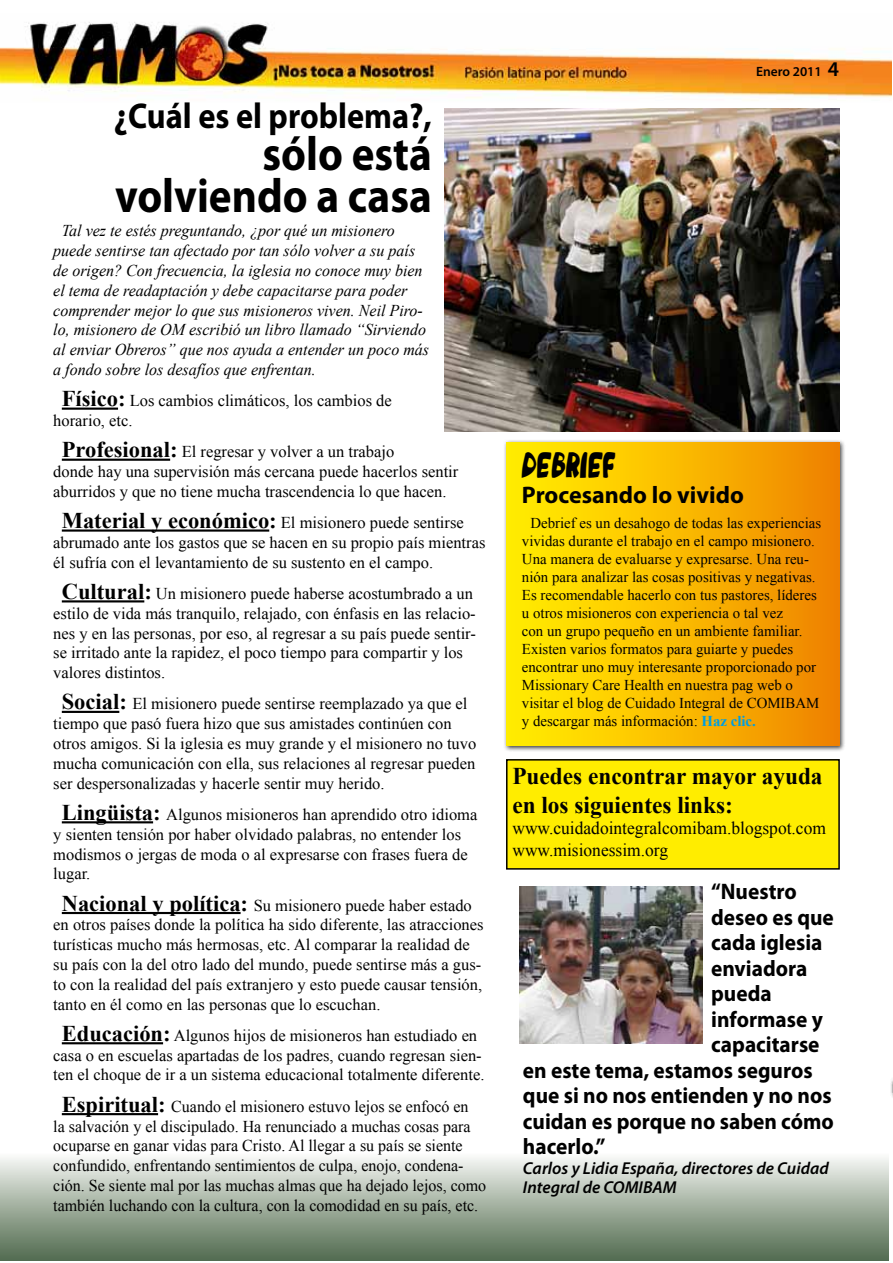
<style>
.page{position:relative;width:893px;height:1263px;background:#fff}
.page>*{position:absolute;margin:0;border:0;box-sizing:border-box;transform-origin:0 0}
.t1{font:700 48px/42px "Myriad Pro";color:#000;text-align:right;scale:.9 1}
.t2{font:700 36px "Myriad Pro";color:#000;scale:.9 1}
.t3{font:27px "Monkeyboy";color:#000;scale:.69 1}
.t4{font:700 24px/28.8px "Times New Roman";color:#000}
.t5{font:700 24px "Myriad Pro";color:#000}
.t6{font:700 22.5px "Myriad Pro";color:#000;scale:.95 1}
.t7{font:18px/21.6px "Times New Roman";color:#000}
.t8{font:italic 600 17.25px/19.5px "Myriad Pro";color:#000}
.t9{font:16.5px/19.8px "Times New Roman";color:#000}
.t10{font:italic 16.5px/19.8px "Times New Roman";color:#000}
.t11{font:15px/18px "Times New Roman";color:#000}
.t12{font:600 13.5px "Myriad Pro";color:#000}
.s1{font-weight:700;font-size:22.5px}
.s2{font-size:21px}
.s3{font-weight:700;color:#009ee0}
</style>
<div class="page">
<div style="left:0;top:1152px;width:891px;height:109px;background:linear-gradient(to bottom,#fafbf9,#4e684b)"></div>
<img style="left:0;top:22px;width:891px;height:79px">
<div style="left:507px;top:760px;width:332px;height:109px;background:#ffed00"></div>
<div style="left:506px;top:759px;width:334px;height:111px;border:2px solid #000"></div>
<hr style="left:889px;top:1093px;width:4px;height:170px;background:#fff">
<div style="left:503px;top:440px;width:343px;height:312px;background:#000;opacity:.75"></div>
<div style="left:506px;top:442px;width:333px;height:303px;background:linear-gradient(to right,#fff200,#f08400)"></div>
<hr style="left:890px;top:1077px;width:3px;height:23px;background:#000;opacity:.75">
<hr style="left:62px;top:408px;width:56px;height:2px;background:#000">
<hr style="left:62px;top:459px;width:108px;height:2px;background:#000">
<hr style="left:62px;top:529px;width:207px;height:3px;background:#000">
<hr style="left:62px;top:600px;width:82px;height:2px;background:#000">
<hr style="left:62px;top:711px;width:57px;height:2px;background:#000">
<hr style="left:62px;top:821px;width:91px;height:2px;background:#000">
<hr style="left:62px;top:912px;width:179px;height:2px;background:#000">
<hr style="left:62px;top:1042px;width:101px;height:2px;background:#000">
<hr style="left:62px;top:1113px;width:96px;height:2px;background:#000">
<img style="left:445px;top:108px;width:394px;height:324px">
<img style="left:519px;top:886px;width:184px;height:157px">
<h2 class="t2" style="left:114px;top:92px;width:355px">¿Cuál es el problema?,</h2>
<h1 class="t1" style="left:115px;top:131px;width:354px">sólo está volviendo a casa</h1>
<p class="t10" style="left:53px;top:220px;width:377px;text-indent:8px">Tal vez te estés preguntando, ¿por qué un misionero puede sentirse tan afectado por tan sólo volver a su país de origen? Con frecuencia, la iglesia no conoce muy bien el tema de readaptación y debe capacitarse para poder comprender mejor lo que sus misioneros viven. Neil Piro&shy;lo, misionero de OM escribió un libro llamado “Sirviendo al enviar Obreros” que nos ayuda a entender un poco más a fondo sobre los desafíos que enfrentan.</p>
<p class="t9" style="left:53px;top:390px;width:340px;text-indent:9px"><span class="s1">Físico:</span> Los cambios climáticos, los cambios de horario, etc.</p>
<p class="t9" style="left:53px;top:442px;width:407px;text-indent:9px"><span class="s1">Profesional:</span> El regresar y volver a un trabajo<br>donde hay una supervisión más cercana puede hacerlos sentir aburridos y que no tiene mucha trascendencia lo que hacen.</p>
<p class="t9" style="left:53px;top:512px;width:434px;text-indent:9px"><span class="s1">Material y económico:</span> El misionero puede sentirse abrumado ante los gastos que se hacen en su propio país mientras él sufría con el levantamiento de su sustento en el campo.</p>
<p class="t9" style="left:53px;top:583px;width:424px;text-indent:9px"><span class="s1">Cultural:</span> Un misionero puede haberse acostumbrado a un estilo de vida más tranquilo, relajado, con énfasis en las relacio&shy;nes y en las personas, por eso, al regresar a su país puede sentir&shy;se irritado ante la rapidez, el poco tiempo para compartir y los valores distintos.</p>
<p class="t9" style="left:53px;top:694px;width:425px;text-indent:8px"><span class="s1">Social:</span> El misionero puede sentirse reemplazado ya que el tiempo que pasó fuera hizo que sus amistades continúen con otros amigos. Si la iglesia es muy grande y el misionero no tuvo mucha comunicación con ella, sus relaciones al regresar pueden ser despersonalizadas y hacerle sentir muy herido.</p>
<p class="t9" style="left:53px;top:804px;width:426px;text-indent:9px"><span class="s1">Lingüista:</span> Algunos misioneros han aprendido otro idioma y sienten tensión por haber olvidado palabras, no entender los modismos o jergas de moda o al expresarse con frases fuera de lugar.</p>
<p class="t9" style="left:53px;top:895px;width:432px;text-indent:9px"><span class="s1">Nacional y política:</span> Su misionero puede haber estado en otros países donde la política ha sido diferente, las atracciones turísticas mucho más hermosas, etc. Al comparar la realidad de su país con la del otro lado del mundo, puede sentirse más a gus&shy;to con la realidad del país extranjero y esto puede causar tensión, tanto en él como en las personas que lo escuchan.</p>
<p class="t9" style="left:53px;top:1025px;width:433px;text-align:center"><span class="s1">Educación:</span> Algunos hijos de misioneros han estudiado en casa o en escuelas apartadas de los padres, cuando regresan sien&shy;ten el choque de ir a un sistema educacional totalmente diferente.</p>
<p class="t9" style="left:53px;top:1096px;width:434px;text-indent:9px"><span class="s1">Espiritual:</span> Cuando el misionero estuvo lejos se enfocó en<br>la salvación y el discipulado. Ha renunciado a muchas cosas para ocuparse en ganar vidas para Cristo. Al llegar a su país se siente confundido, enfrentando sentimientos de culpa, enojo, condena&shy;ción. Se siente mal por las muchas almas que ha dejado lejos, como también luchando con la cultura, con la comodidad en su país, etc.</p>
<p class="t12" style="left:756px;top:63px;width:85px">Enero 2011 <span class="s2">4</span></p>
<h3 class="t3" style="left:522px;top:451px;width:138px">DEBRIEF</h3>
<h3 class="t5" style="left:522px;top:479px;width:223px">Procesando lo vivido</h3>
<p class="t11" style="left:522px;top:514px;width:301px;text-indent:9px">Debrief es un desahogo de todas las experiencias vividas durante el trabajo en el campo misionero.<br>Una manera de evaluarse y expresarse. Una reu&shy;nión para analizar las cosas positivas y negativas.<br>Es recomendable hacerlo con tus pastores, líderes u otros misioneros con experiencia o tal vez<br>con un grupo pequeño en un ambiente familiar.<br>Existen varios formatos para guiarte y puedes encontrar uno muy interesante proporcionado por Missionary Care Health en nuestra pag web o visitar el blog de Cuidado Integral de COMIBAM y descargar más información: <span class="s3">Haz clic.</span></p>
<h3 class="t4" style="left:512px;top:761px;width:312px">Puedes encontrar mayor ayuda en los siguientes links:</h3>
<p class="t7" style="left:512px;top:817px;width:315px">www.cuidadointegralcomibam.blogspot.com www.misionessim.org</p>
<h3 class="t6" style="left:711px;top:877px;width:92px">“Nuestro</h3>
<h3 class="t6" style="left:711px;top:902px;width:131px">deseo es que</h3>
<h3 class="t6" style="left:711px;top:928px;width:119px">cada iglesia</h3>
<h3 class="t6" style="left:711px;top:953px;width:103px">enviadora</h3>
<h3 class="t6" style="left:711px;top:979px;width:65px">pueda</h3>
<h3 class="t6" style="left:711px;top:1004px;width:119px">informase y</h3>
<h3 class="t6" style="left:711px;top:1030px;width:116px">capacitarse</h3>
<h3 class="t6" style="left:523px;top:1055px;width:306px">en este tema, estamos seguros</h3>
<h3 class="t6" style="left:523px;top:1081px;width:326px">que si no nos entienden y no nos</h3>
<h3 class="t6" style="left:523px;top:1106px;width:329px">cuidan es porque no saben cómo</h3>
<h3 class="t6" style="left:523px;top:1132px;width:88px">hacerlo.”</h3>
<p class="t8" style="left:523px;top:1158px;width:307px">Carlos y Lidia España, directores de Cuidad<br>Integral de COMIBAM</p>
</div>
